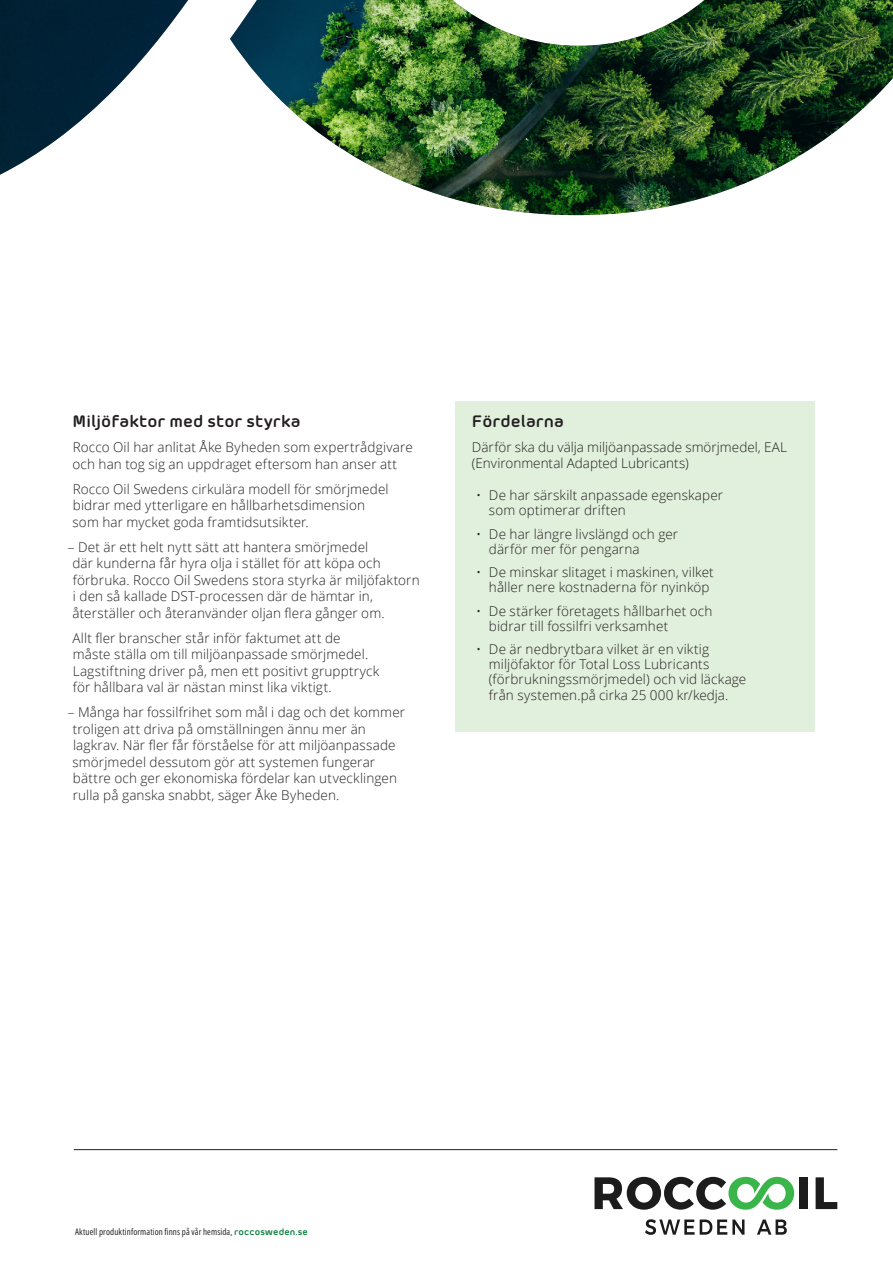
<style>
.page{position:relative;width:893px;height:1263px;background:#fff}
.page>*{position:absolute;margin:0;border:0;box-sizing:border-box;transform-origin:0 0}
.Underrubrik{font:700 16.5px "Morebi Rounded";letter-spacing:.005em;color:#231f20}
.Bröd_-_bullets{font:300 13.5px/16.5px "Open Sans";letter-spacing:.01em;color:#231f20}
.Bröd{font:300 13.5px/16.2px "Open Sans";color:#231f20}
.Fotnot{font:9px "Open Sans Hebrew Condensed";letter-spacing:.015em;color:#231f20}
.s1{font-family:"Morebi Rounded";font-weight:700;color:#0d7e3f}
</style>
<div class="page">
<div style="left:800px;top:1177px;width:8px;height:32px;background:#1c1c1c"></div>
<svg style="left:816px;top:1177px;width:21px;height:32px"></svg>
<svg style="left:645px;top:1219px;width:99px;height:16px"></svg>
<svg style="left:757px;top:1219px;width:30px;height:16px"></svg>
<svg style="left:594px;top:1177px;width:200px;height:33px"></svg>
<hr style="left:74px;top:1149px;width:763px;height:1px;background:#231f20">
<div style="left:455px;top:401px;width:360px;height:331px;background:#e1efdd"></div>
<img style="left:0;top:0;width:893px;height:215px">
<p class="Underrubrik" style="left:73px;top:409px;width:230px">Miljöfaktor med stor styrka</p>
<p class="Bröd_-_bullets" style="left:72px;top:439px;width:342px">Rocco Oil har anlitat Åke Byheden som expertrådgivare och han tog sig an uppdraget eftersom han anser att</p>
<p class="Bröd_-_bullets" style="left:72px;top:480px;width:318px">Rocco Oil Swedens cirkulära modell för smörjmedel bidrar med ytterligare en hållbarhetsdimension som har mycket goda framtidsutsikter.</p>
<p class="Bröd_-_bullets" style="left:72px;top:538px;width:349px;text-indent:-5px">– Det är ett helt nytt sätt att hantera smörjmedel<br>där kunderna får hyra olja i stället för att köpa och förbruka. Rocco Oil Swedens stora styrka är miljöfaktorn i den så kallade DST-processen där de hämtar in, återställer och återanvänder oljan flera gånger om.</p>
<p class="Bröd_-_bullets" style="left:72px;top:629px;width:308px">Allt fler branscher står inför faktumet att de måste ställa om till miljöanpassade smörjmedel.<br>Lagstiftning driver på, men ett positivt grupptryck för hållbara val är nästan minst lika viktigt.</p>
<p class="Bröd_-_bullets" style="left:72px;top:704px;width:334px;text-indent:-5px">– Många har fossilfrihet som mål i dag och det kommer troligen att driva på omställningen ännu mer än lagkrav. När fler får förståelse för att miljöanpassade smörjmedel dessutom gör att systemen fungerar bättre och ger ekonomiska fördelar kan utvecklingen rulla på ganska snabbt, säger Åke Byheden.</p>
<p class="Underrubrik" style="left:472px;top:409px;width:94px">Fördelarna</p>
<p class="Bröd" style="left:472px;top:438px;width:317px">Därför ska du välja miljöanpassade smörjmedel, EAL (Environmental Adapted Lubricants)</p>
<p class="Bröd_-_bullets" style="left:489px;top:487px;width:236px;line-height:15px;text-indent:-13px">• De har särskilt anpassade egenskaper som optimerar driften</p>
<p class="Bröd_-_bullets" style="left:489px;top:526px;width:191px;line-height:15px;text-indent:-13px">• De har längre livslängd och ger därför mer för pengarna</p>
<p class="Bröd_-_bullets" style="left:489px;top:564px;width:226px;line-height:15px;text-indent:-13px">• De minskar slitaget i maskinen, vilket håller nere kostnaderna för nyinköp</p>
<p class="Bröd_-_bullets" style="left:489px;top:603px;width:225px;line-height:15px;text-indent:-13px">• De stärker företagets hållbarhet och bidrar till fossilfri verksamhet</p>
<p class="Bröd_-_bullets" style="left:489px;top:641px;width:259px;line-height:15.5px;text-indent:-13px">• De är nedbrytbara vilket är en viktig miljöfaktor för Total Loss Lubricants (förbrukningssmörjmedel) och vid läckage från systemen.på cirka 25 000 kr/kedja.</p>
<p class="Fotnot" style="left:75px;top:1226px;width:234px">Aktuell produktinformation finns på vår hemsida, <span class="s1">roccosweden.se</span></p>
</div>
